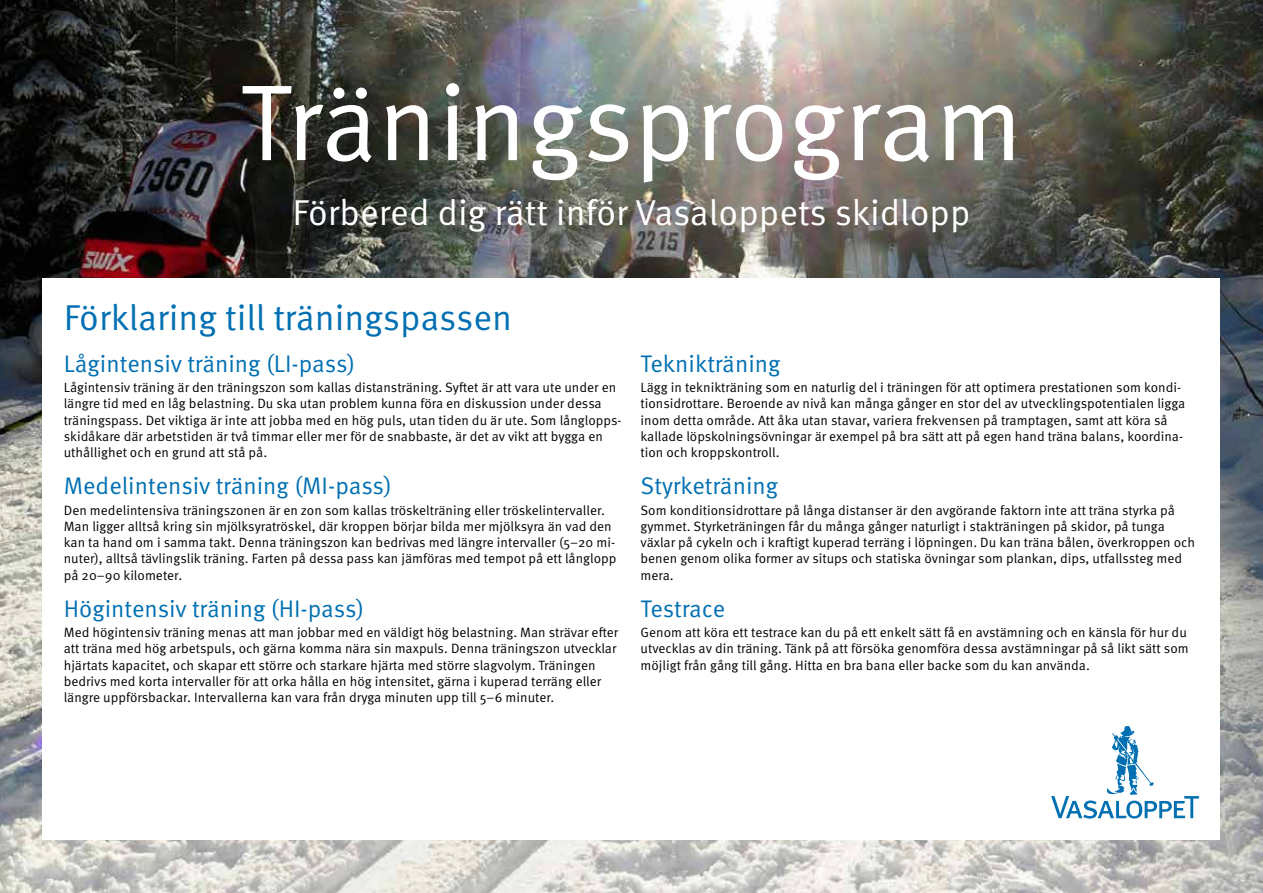
<style>
.page{position:relative;width:1263px;height:893px;background:#fff}
.page>*{position:absolute;margin:0;border:0;box-sizing:border-box;transform-origin:0 0}
.t1{font:108px "Meta OT Norm";color:#fff}
.t2{font:36px "Meta OT Norm";color:#fff}
.t3{font:36px "Meta OT Norm";color:#0070b3}
.t4{font:24px "Meta OT Norm";color:#0070b3}
.t5{font:13.5px/16.2px "Meta OT Norm";color:#000}
</style>
<div class="page">
<img style="left:0;top:0;width:1263px;height:893px">
<div style="left:43px;top:279px;width:1177px;height:561px;background:#fff"></div>
<svg style="left:1051px;top:726px;width:148px;height:93px"></svg>
<h1 class="t1" style="left:240px;top:60px;width:785px">Träningsprogram</h1>
<h2 class="t2" style="left:292px;top:191px;width:679px">Förbered dig rätt inför Vasaloppets skidlopp</h2>
<h2 class="t3" style="left:64px;top:297px;width:450px">Förklaring till träningspassen</h2>
<h3 class="t4" style="left:64px;top:349px;width:293px">Lågintensiv träning (LI-pass)</h3>
<p class="t5" style="left:64px;top:380px;width:559px">Lågintensiv träning är den träningszon som kallas distansträning. Syftet är att vara ute under en längre tid med en låg belastning. Du ska utan problem kunna föra en diskussion under dessa träningspass. Det viktiga är inte att jobba med en hög puls, utan tiden du är ute. Som långlopps&shy;skidåkare där arbetstiden är två timmar eller mer för de snabbaste, är det av vikt att bygga en uthållighet och en grund att stå på.</p>
<h3 class="t4" style="left:64px;top:472px;width:330px">Medelintensiv träning (MI-pass)</h3>
<p class="t5" style="left:64px;top:502px;width:554px">Den medelintensiva träningszonen är en zon som kallas tröskelträning eller tröskelintervaller.<br>Man ligger alltså kring sin mjölksyratröskel, där kroppen börjar bilda mer mjölksyra än vad den kan ta hand om i samma takt. Denna träningszon kan bedrivas med längre intervaller (5–20 mi&shy;nuter), alltså tävlingslik träning. Farten på dessa pass kan jämföras med tempot på ett långlopp på 20–90 kilometer.</p>
<h3 class="t4" style="left:64px;top:595px;width:302px">Högintensiv träning (HI-pass)</h3>
<p class="t5" style="left:64px;top:625px;width:556px">Med högintensiv träning menas att man jobbar med en väldigt hög belastning. Man strävar efter att träna med hög arbetspuls, och gärna komma nära sin maxpuls. Denna träningszon utvecklar hjärtats kapacitet, och skapar ett större och starkare hjärta med större slagvolym. Träningen bedrivs med korta intervaller för att orka hålla en hög intensitet, gärna i kuperad terräng eller längre uppförsbackar. Intervallerna kan vara från dryga minuten upp till 5–6 minuter.</p>
<h3 class="t4" style="left:640px;top:349px;width:142px">Teknikträning</h3>
<p class="t5" style="left:640px;top:380px;width:546px">Lägg in teknikträning som en naturlig del i träningen för att optimera prestationen som kondi&shy;tionsidrottare. Beroende av nivå kan många gånger en stor del av utvecklingspotentialen ligga inom detta område. Att åka utan stavar, variera frekvensen på tramptagen, samt att köra så kallade löpskolningsövningar är exempel på bra sätt att på egen hand träna balans, koordina&shy;tion och kroppskontroll.</p>
<h3 class="t4" style="left:640px;top:472px;width:139px">Styrketräning</h3>
<p class="t5" style="left:640px;top:502px;width:556px">Som konditionsidrottare på långa distanser är den avgörande faktorn inte att träna styrka på gymmet. Styrketräningen får du många gånger naturligt i stakträningen på skidor, på tunga växlar på cykeln och i kraftigt kuperad terräng i löpningen. Du kan träna bålen, överkroppen och benen genom olika former av situps och statiska övningar som plankan, dips, utfallssteg med mera.</p>
<h3 class="t4" style="left:640px;top:595px;width:86px">Testrace</h3>
<p class="t5" style="left:640px;top:625px;width:550px">Genom att köra ett testrace kan du på ett enkelt sätt få en avstämning och en känsla för hur du utvecklas av din träning. Tänk på att försöka genomföra dessa avstämningar på så likt sätt som möjligt från gång till gång. Hitta en bra bana eller backe som du kan använda.</p>
</div>
